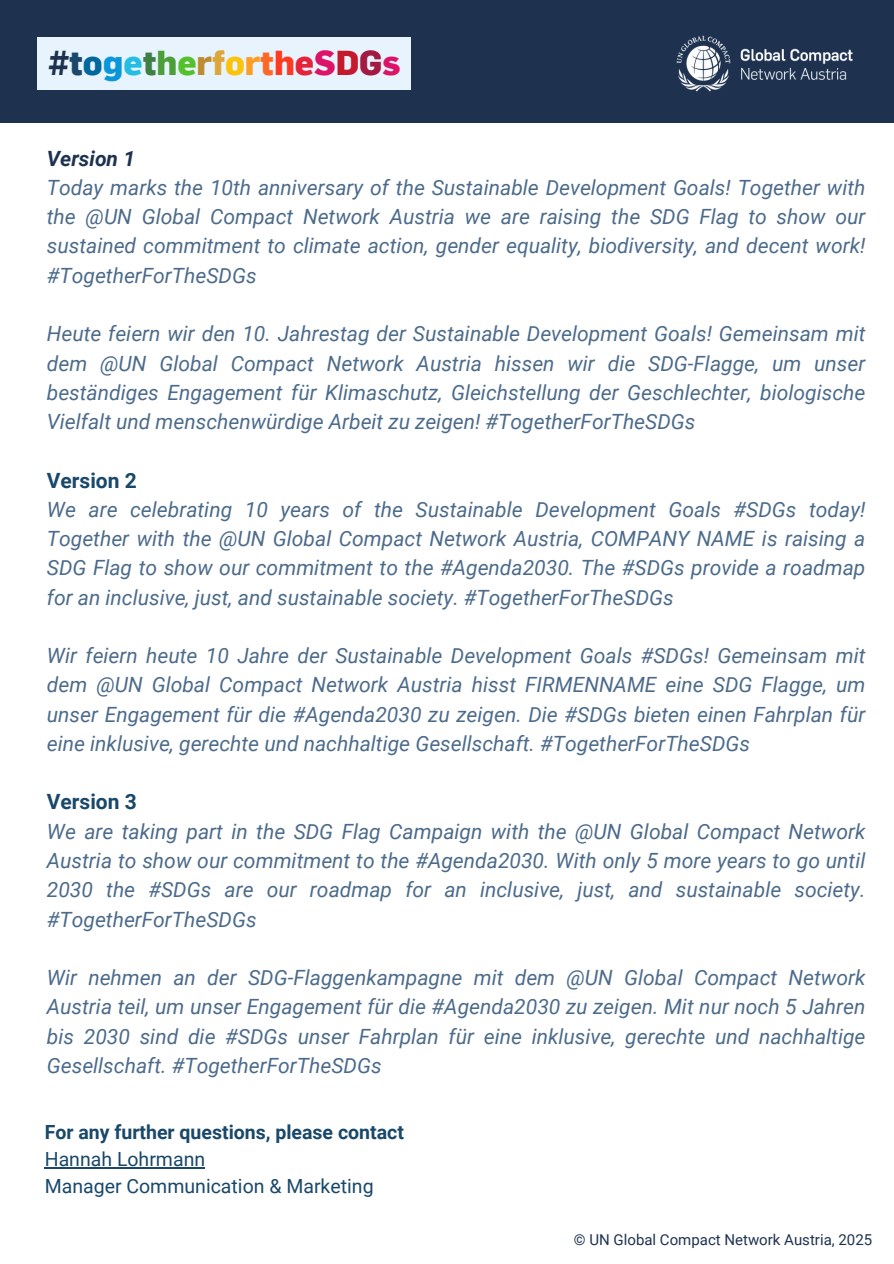
<style>
.page{position:relative;width:894px;height:1264px;background:#fff}
.page>*{position:absolute;margin:0;border:0;box-sizing:border-box;transform-origin:0 0}
.t1{font:800 33.75px "Flama";color:#dd1367}
.t2{font:italic 21px/29.2px "Roboto";color:#4c6b8b}
.t3{font:19.5px/27px "Roboto";color:#19486a}
.t4{font:15px "Roboto";color:#1e3250}
.s1{color:#1e3250}
.s2{color:#19486a}
.s3{color:#00689d}
.s4{color:#0a97d9}
.s5{color:#26bde2}
.s6{color:#3f7e44}
.s7{color:#4c9f38}
.s8{color:#56c02b}
.s9{color:#bf8b2e}
.s10{color:#dda63a}
.s11{color:#fcc30b}
.s12{color:#fd9d24}
.s13{color:#fd6925}
.s14{color:#ff3a21}
.s15{color:#e5243b}
.s16{color:#c5192d}
.s17{color:#a21942}
.s18{font-weight:700;color:#1e3250}
.s19{font-weight:700;font-style:normal;color:#19486a}
.s20{font-weight:700}
</style>
<div class="page">
<div style="left:0;top:0;width:893px;height:123px;background:#1e3250"></div>
<img style="left:676px;top:35px;width:177px;height:57px">
<div style="left:37px;top:37px;width:374px;height:52px;background:#e7f3fd"></div>
<hr style="left:45px;top:1167px;width:160px;height:1px;background:#19486a">
<h1 class="t1" style="left:48px;top:43px;width:354px"><span class="s1">#</span><span class="s2">t</span><span class="s3">o</span><span class="s4">g</span><span class="s5">e</span><span class="s6">t</span><span class="s7">h</span><span class="s8">e</span><span class="s9">r</span><span class="s10">f</span><span class="s11">o</span><span class="s12">r</span><span class="s13">t</span><span class="s14">h</span><span class="s15">e</span>S<span class="s16">D</span><span class="s17">G</span>s</h1>
<p class="t2" style="left:47px;top:144px;width:819px"><span class="s18">Version 1<br></span>Today marks the 10th anniversary of the Sustainable Development Goals! Together with the @UN Global Compact Network Austria we are raising the SDG Flag to show our sustained commitment to climate action, gender equality, biodiversity, and decent work! #TogetherForTheSDGs</p>
<h2 class="t2" style="left:47px;top:319px;width:819px;text-align:justify">Heute feiern wir den 10. Jahrestag der Sustainable Development Goals! Gemeinsam mit dem @UN Global Compact Network Austria hissen wir die SDG-Flagge, um unser beständiges Engagement für Klimaschutz, Gleichstellung der Geschlechter, biologische Vielfalt und menschenwürdige Arbeit zu zeigen! #TogetherForTheSDGs</h2>
<h2 class="t2" style="left:47px;top:466px;width:819px"><span class="s19">Version 2<br></span>We are celebrating 10 years of the Sustainable Development Goals #SDGs today!<br>Together with the @UN Global Compact Network Austria, COMPANY NAME is raising a SDG Flag to show our commitment to the #Agenda2030. The #SDGs provide a roadmap for an inclusive, just, and sustainable society. #TogetherForTheSDGs</h2>
<h2 class="t2" style="left:47px;top:641px;width:819px;text-align:justify">Wir feiern heute 10 Jahre der Sustainable Development Goals #SDGs! Gemeinsam mit dem @UN Global Compact Network Austria hisst FIRMENNAME eine SDG Flagge, um unser Engagement für die #Agenda2030 zu zeigen. Die #SDGs bieten einen Fahrplan für eine inklusive, gerechte und nachhaltige Gesellschaft. #TogetherForTheSDGs</h2>
<h2 class="t2" style="left:47px;top:787px;width:819px"><span class="s19">Version 3<br></span>We are taking part in the SDG Flag Campaign with the @UN Global Compact Network Austria to show our commitment to the #Agenda2030. With only 5 more years to go until 2030 the #SDGs are our roadmap for an inclusive, just, and sustainable society. #TogetherForTheSDGs</h2>
<h2 class="t2" style="left:47px;top:963px;width:819px;text-align:justify">Wir nehmen an der SDG-Flaggenkampagne mit dem @UN Global Compact Network Austria teil, um unser Engagement für die #Agenda2030 zu zeigen. Mit nur noch 5 Jahren bis 2030 sind die #SDGs unser Fahrplan für eine inklusive, gerechte und nachhaltige Gesellschaft. #TogetherForTheSDGs</h2>
<h2 class="t3" style="left:45px;top:1119px;width:360px"><span class="s20">For any further questions, please contact<br></span>Hannah Lohrmann<br>Manager Communication &amp; Marketing</h2>
<p class="t4" style="left:573px;top:1231px;width:300px">© UN Global Compact Network Austria, 2025</p>
</div>
